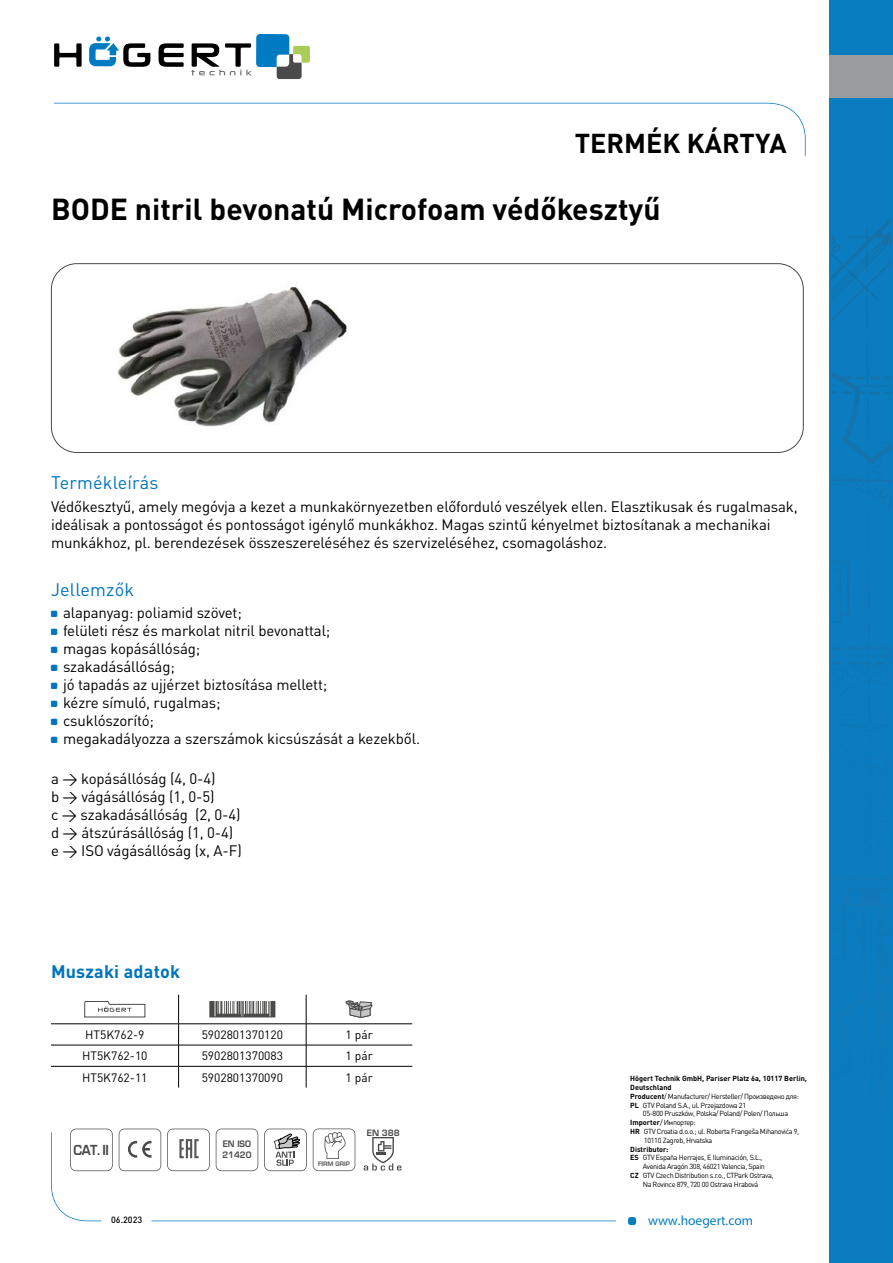
<style>
.page{position:relative;width:893px;height:1263px;background:#fff}
.page>*{position:absolute;margin:0;border:0;box-sizing:border-box;transform-origin:0 0}
.t1{font:700 30px "DIN Pro";color:#000}
.t2{font:700 27px "DIN Pro";color:#000}
.t3{font:18px "DIN Pro";letter-spacing:.01em;color:#0074bc}
.t4{font:700 18px "DIN Pro";letter-spacing:.01em;color:#0074bc}
.t5{font:15px/18px "DIN Pro";letter-spacing:-.01em;color:#000}
.t6{font:13.5px "Myriad Pro";color:#087dbf}
.t7{font:700 13.5px "Euromode";color:#4a4a49;scale:.93 1}
.t8{font:12px "DIN Pro";color:#000}
.t9{font:500 9px "DIN Pro";color:#000}
.t10{font:700 8.7px/10.5px "Euromode";color:#4a4a49;scale:.95 1}
.t11{font:700 8.55px "Euromode";color:#4a4a49}
.t12{font:7.35px "DIN Pro";letter-spacing:-.05em;color:#000}
.t13{font:700 7.35px "DIN Pro";color:#000}
.t14{font:700 6px "Euromode";color:#575756}
.s1{font-weight:700}
</style>
<div class="page">
<svg style="left:54px;top:43px;width:28px;height:24px"></svg>
<svg style="left:159px;top:43px;width:25px;height:24px"></svg>
<svg style="left:89px;top:37px;width:61px;height:30px"></svg>
<svg style="left:191px;top:34px;width:119px;height:45px"></svg>
<svg style="left:54px;top:103px;width:752px;height:53px"></svg>
<div style="left:628px;top:1217px;width:8px;height:8px;background:#087dbf;border-radius:3px"></div>
<svg style="left:51px;top:1132px;width:565px;height:89px"></svg>
<div style="left:830px;top:0;width:63px;height:1263px;background:#087dbf"></div>
<img style="left:831px;top:273px;width:50px;height:56px">
<img style="left:867px;top:222px;width:24px;height:44px">
<img style="left:831px;top:222px;width:56px;height:42px">
<svg style="left:831px;top:341px;width:60px;height:565px"></svg>
<img style="left:863px;top:906px;width:28px;height:76px">
<img style="left:831px;top:877px;width:60px;height:2px">
<img style="left:848px;top:647px;width:43px;height:3px">
<div style="left:830px;top:56px;width:63px;height:42px;background:#999c9e"></div>
<div style="left:51px;top:263px;width:753px;height:190px;border:1px solid #4a4a49;border-radius:26px"></div>
<hr style="left:51px;top:1023px;width:128px;height:1px;background:#000">
<hr style="left:179px;top:1023px;width:127px;height:1px;background:#000">
<hr style="left:306px;top:1023px;width:106px;height:1px;background:#000">
<hr style="left:51px;top:1045px;width:128px;height:1px;background:#000">
<hr style="left:179px;top:1045px;width:127px;height:1px;background:#000">
<hr style="left:306px;top:1045px;width:106px;height:1px;background:#000">
<hr style="left:51px;top:1066px;width:128px;height:1px;background:#000">
<hr style="left:179px;top:1066px;width:127px;height:1px;background:#000">
<svg style="left:178px;top:995px;width:1px;height:92px"></svg>
<hr style="left:306px;top:1066px;width:106px;height:1px;background:#000">
<svg style="left:306px;top:995px;width:1px;height:92px"></svg>
<svg style="left:84px;top:1001px;width:61px;height:16px"></svg>
<svg style="left:209px;top:1001px;width:66px;height:16px"></svg>
<svg style="left:346px;top:1001px;width:26px;height:17px"></svg>
<img style="left:117px;top:287px;width:230px;height:140px">
<svg style="left:70px;top:1128px;width:43px;height:43px"></svg>
<svg style="left:119px;top:1128px;width:42px;height:43px"></svg>
<svg style="left:167px;top:1128px;width:43px;height:43px"></svg>
<svg style="left:216px;top:1128px;width:42px;height:43px"></svg>
<svg style="left:264px;top:1128px;width:43px;height:43px"></svg>
<svg style="left:313px;top:1128px;width:42px;height:43px"></svg>
<svg style="left:364px;top:1137px;width:37px;height:33px"></svg>
<h2 class="t2" style="left:575px;top:121px;width:213px">TERMÉK KÁRTYA</h2>
<h1 class="t1" style="left:51px;top:184px;width:611px">BODE nitril bevonatú Microfoam védőkesztyű</h1>
<p class="t3" style="left:51px;top:471px;width:109px">Termékleírás</p>
<p class="t5" style="left:51px;top:497px;width:748px">Védőkesztyű, amely megóvja a kezet a munkakörnyezetben előforduló veszélyek ellen. Elasztikusak és rugalmasak, ideálisak a pontosságot és pontosságot igénylő munkákhoz. Magas szintű kényelmet biztosítanak a mechanikai munkákhoz, pl. berendezések összeszereléséhez és szervizeléséhez, csomagoláshoz.</p>
<p class="t3" style="left:51px;top:577px;width:85px">Jellemzők</p>
<p class="t5" style="left:63px;top:603px;width:358px">alapanyag: poliamid szövet;<br>felületi rész és markolat nitril bevonattal;<br>magas kopásállóság;<br>szakadásállóság;<br>jó tapadás az ujjérzet biztosítása mellett;<br>kézre símuló, rugalmas;<br>csuklószorító;<br>megakadályozza a szerszámok kicsúszását a kezekből.</p>
<p class="t5" style="left:51px;top:769px;width:192px">a → kopásállóság (4, 0-4)<br>b → vágásállóság (1, 0-5)<br>c → szakadásállóság (2, 0-4) d → átszúrásállóság (1, 0-4) e → ISO vágásállóság (x, A-F)</p>
<p class="t4" style="left:51px;top:957px;width:131px">Muszaki adatok</p>
<p class="t8" style="left:85px;top:1026px;width:61px">HT5K762-9</p>
<p class="t8" style="left:202px;top:1026px;width:83px">5902801370120</p>
<p class="t8" style="left:346px;top:1026px;width:29px">1 pár</p>
<p class="t8" style="left:82px;top:1048px;width:67px">HT5K762-10</p>
<p class="t8" style="left:202px;top:1048px;width:83px">5902801370083</p>
<p class="t8" style="left:346px;top:1048px;width:29px">1 pár</p>
<p class="t8" style="left:82px;top:1069px;width:67px">HT5K762-11</p>
<p class="t8" style="left:202px;top:1069px;width:83px">5902801370090</p>
<p class="t8" style="left:346px;top:1069px;width:29px">1 pár</p>
<p class="t7" style="left:74px;top:1142px;width:39px">CAT. II</p>
<p class="t10" style="left:222px;top:1139px;width:32px">EN ISO<br>21420</p>
<p class="t14" style="left:318px;top:1160px;width:33px">FIRM GRIP</p>
<p class="t11" style="left:367px;top:1127px;width:34px">EN 388</p>
<p class="t13" style="left:630px;top:1072px;width:178px">Högert Technik GmbH, Pariser Platz 6a, 10117 Berlin,</p>
<p class="t13" style="left:630px;top:1081px;width:43px">Deutschland</p>
<p class="t12" style="left:630px;top:1091px;width:170px"><span class="s1">Producent</span>/ Manufacturer/ Hersteller/ Произведено для:</p>
<p class="t12" style="left:630px;top:1100px;width:117px"><span class="s1">PL</span> GTV Poland S.A., ul. Przejazdowa 21</p>
<p class="t12" style="left:643px;top:1109px;width:147px">05-800 Pruszków, Polska/ Poland/ Polen/ Польша</p>
<p class="t12" style="left:630px;top:1117px;width:67px"><span class="s1">Importer</span>/ Импортер:</p>
<p class="t12" style="left:630px;top:1126px;width:171px"><span class="s1">HR</span> GTV Croatia d.o.o.; ul. Roberta Frangeša Mihanovića 9,</p>
<p class="t12" style="left:644px;top:1135px;width:70px">10110 Zagreb, Hrvatska</p>
<p class="t13" style="left:630px;top:1143px;width:40px">Distributor:</p>
<p class="t12" style="left:630px;top:1153px;width:134px"><span class="s1">ES</span> GTV España Herrajes, E Iluminación, S.L.,</p>
<p class="t12" style="left:643px;top:1161px;width:124px">Avenida Aragón 308, 46021 Valencia, Spain</p>
<p class="t12" style="left:630px;top:1170px;width:145px"><span class="s1">CZ</span> GTV Czech Distribution s.r.o., CTPark Ostrava,</p>
<p class="t12" style="left:643px;top:1179px;width:117px">Na Rovince 879, 720 00 Ostrava Hrabová</p>
<p class="t9" style="left:111px;top:1213px;width:33px">06.2023</p>
<p class="t6" style="left:648px;top:1212px;width:107px">www.hoegert.com</p>
</div>
